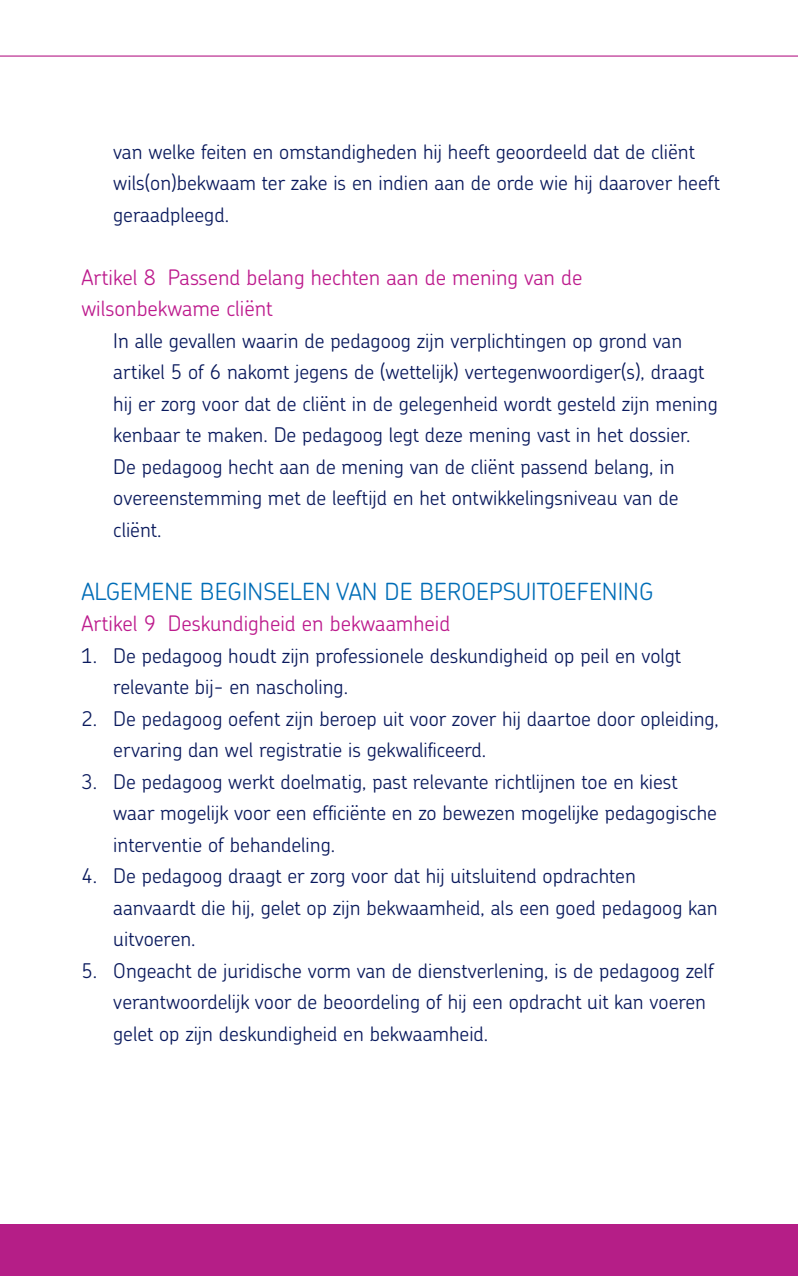
<style>
.page{position:relative;width:798px;height:1276px;background:#fff}
.page>*{position:absolute;margin:0;border:0;box-sizing:border-box;transform-origin:0 0}
.Interactief_tbv_inho{font:300 23.62px "Chevin";color:#006db7}
.body{font:300 21.38px/31.5px "Chevin";color:#bd1b8d}
.body-2{font:300 20.25px/31.5px "Chevin";color:#0a1a5d}
</style>
<div class="page">
<div style="left:0;top:1223px;width:797px;height:53px;background:#b51e87"></div>
<hr style="left:0;top:55px;width:797px;height:2px;background:#b51e87">
<p class="body-2" style="left:113px;top:135px;width:608px">van welke feiten en omstandigheden hij heeft geoordeeld dat de cliënt wils(on)bekwaam ter zake is en indien aan de orde wie hij daarover heeft geraadpleegd.</p>
<p class="body" style="left:81px;top:261px;width:502px">Artikel 8 Passend belang hechten aan de mening van de wilsonbekwame cliënt</p>
<p class="body-2" style="left:113px;top:324px;width:605px">In alle gevallen waarin de pedagoog zijn verplichtingen op grond van artikel 5 of 6 nakomt jegens de (wettelijk) vertegenwoordiger(s), draagt hij er zorg voor dat de cliënt in de gelegenheid wordt gesteld zijn mening kenbaar te maken. De pedagoog legt deze mening vast in het dossier.<br>De pedagoog hecht aan de mening van de cliënt passend belang, in overeenstemming met de leeftijd en het ontwikkelingsniveau van de cliënt.</p>
<p class="Interactief_tbv_inho" style="left:81px;top:576px;width:573px">ALGEMENE BEGINSELEN VAN DE BEROEPSUITOEFENING</p>
<p class="body" style="left:81px;top:607px;width:370px">Artikel 9 Deskundigheid en bekwaamheid</p>
<p class="body-2" style="left:113px;top:639px;width:569px;text-indent:-32px">1. De pedagoog houdt zijn professionele deskundigheid op peil en volgt relevante bij- en nascholing.</p>
<p class="body-2" style="left:113px;top:702px;width:607px;text-indent:-32px">2. De pedagoog oefent zijn beroep uit voor zover hij daartoe door opleiding, ervaring dan wel registratie is gekwalificeerd.</p>
<p class="body-2" style="left:113px;top:765px;width:605px;text-indent:-32px">3. De pedagoog werkt doelmatig, past relevante richtlijnen toe en kiest waar mogelijk voor een efficiënte en zo bewezen mogelijke pedagogische interventie of behandeling.</p>
<p class="body-2" style="left:113px;top:860px;width:605px;text-indent:-32px">4. De pedagoog draagt er zorg voor dat hij uitsluitend opdrachten aanvaardt die hij, gelet op zijn bekwaamheid, als een goed pedagoog kan uitvoeren.</p>
<p class="body-2" style="left:113px;top:954px;width:602px;text-indent:-32px">5. Ongeacht de juridische vorm van de dienstverlening, is de pedagoog zelf verantwoordelijk voor de beoordeling of hij een opdracht uit kan voeren gelet op zijn deskundigheid en bekwaamheid.</p>
</div>
